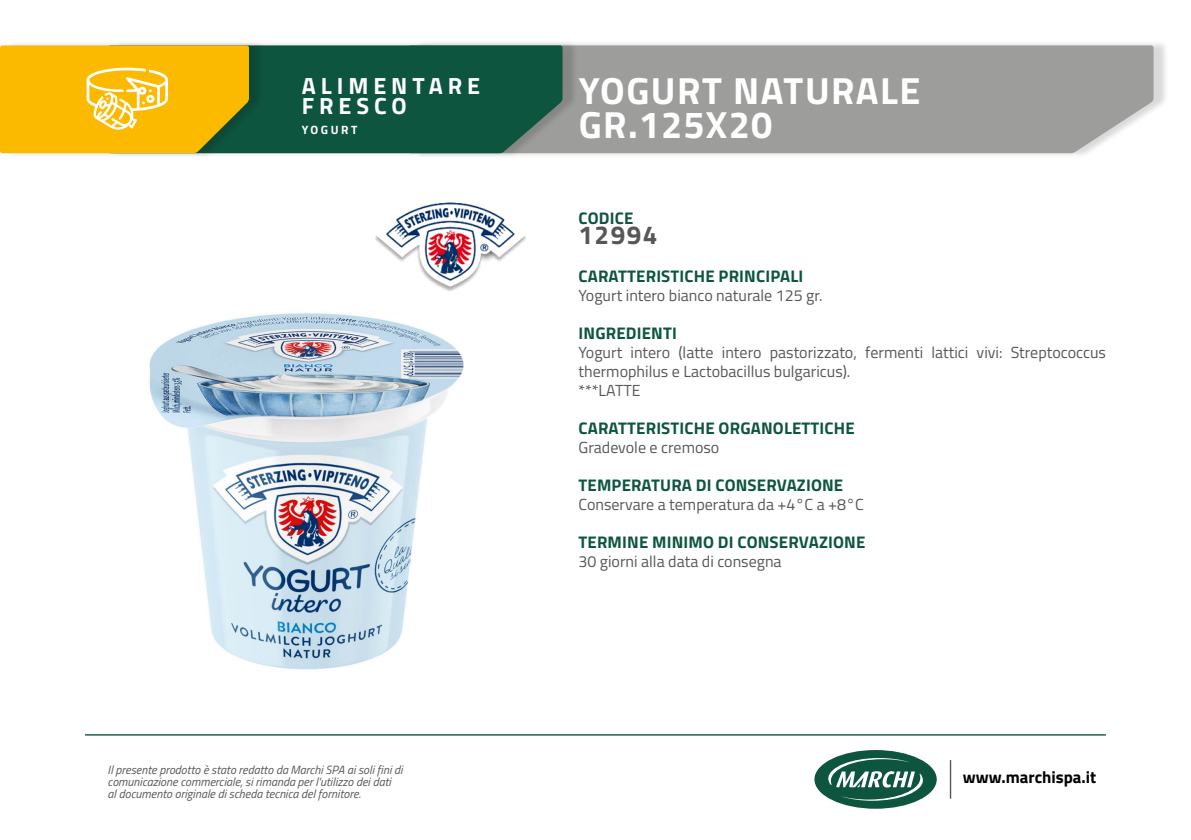
<style>
.page{position:relative;width:1191px;height:840px;background:#fff}
.page>*{position:absolute;margin:0;border:0;box-sizing:border-box;transform-origin:0 0}
.t1{font:700 37.8px/34.2px "Titillium Web";letter-spacing:.04em;color:#fff}
.t2{font:700 26px "Titillium Web";letter-spacing:.06em;color:#575756}
.t3{font:700 23.4px "Titillium Web";letter-spacing:.21em;color:#fff}
.t4{font:700 16.8px "Titillium Web";letter-spacing:.01em;color:#0e5540}
.t5{font:700 16.8px "Titillium Web";color:#000}
.t6{font:16px/19px "Titillium Web";color:#575756}
.t7{font:italic 12px/12px "Titillium Web";color:#575756}
.t8{font:700 12px "Titillium Web";letter-spacing:.21em;color:#fff}
</style>
<div class="page">
<hr style="left:949px;top:759px;width:2px;height:39px;background:#575756">
<div style="left:814px;top:749px;width:122px;height:59px;background:#0e5540;border-radius:50%"></div>
<svg style="left:828px;top:757px;width:95px;height:43px"></svg>
<hr style="left:85px;top:733px;width:1021px;height:2px;background:#0e5540">
<div style="left:413px;top:40px;width:756px;height:119px;background:#000;opacity:.15"></div>
<div style="left:578px;top:45px;width:575px;height:108px;background:#9d9d9c"></div>
<div style="left:113px;top:40px;width:465px;height:119px;background:#000;opacity:.15"></div>
<div style="left:265px;top:45px;width:297px;height:108px;background:#0e5540"></div>
<div style="left:5px;top:40px;width:260px;height:119px;background:#000;opacity:.15"></div>
<svg style="left:0;top:45px;width:249px;height:108px;background:#efb811"></svg>
<img style="left:149px;top:313px;width:315px;height:357px">
<img style="left:375px;top:202px;width:151px;height:89px">
<p class="t3" style="left:302px;top:68px;width:180px">ALIMENTARE</p>
<p class="t3" style="left:302px;top:88px;width:107px">FRESCO</p>
<p class="t8" style="left:302px;top:121px;width:57px">YOGURT</p>
<p class="t7" style="left:108px;top:762px;width:296px">Il presente prodotto è stato redatto da Marchi SPA ai soli fini di comunicazione commerciale, si rimanda per l'utilizzo dei dati<br>al documento originale di scheda tecnica del fornitore.</p>
<p class="t1" style="left:578px;top:71px;width:343px">YOGURT NATURALE<br>GR.125X20</p>
<p class="t4" style="left:578px;top:205px;width:56px">CODICE</p>
<p class="t2" style="left:578px;top:215px;width:81px">12994</p>
<p class="t4" style="left:578px;top:263px;width:226px">CARATTERISTICHE PRINCIPALI</p>
<p class="t6" style="left:578px;top:285px;width:246px">Yogurt intero bianco naturale 125 gr.</p>
<p class="t4" style="left:578px;top:320px;width:100px">INGREDIENTI</p>
<p class="t6" style="left:578px;top:342px;width:529px">Yogurt intero (latte intero pastorizzato, fermenti lattici vivi: Streptococcus thermophilus e Lactobacillus bulgaricus).</p>
<p class="t6" style="left:578px;top:380px;width:64px">***LATTE</p>
<p class="t4" style="left:578px;top:415px;width:278px">CARATTERISTICHE ORGANOLETTICHE</p>
<p class="t6" style="left:578px;top:437px;width:142px">Gradevole e cremoso</p>
<p class="t4" style="left:578px;top:472px;width:266px">TEMPERATURA DI CONSERVAZIONE</p>
<p class="t6" style="left:578px;top:494px;width:287px">Conservare a temperatura da +4°C a +8°C</p>
<p class="t4" style="left:578px;top:529px;width:288px">TERMINE MINIMO DI CONSERVAZIONE</p>
<p class="t6" style="left:578px;top:551px;width:205px">30 giorni alla data di consegna</p>
<p class="t5" style="left:963px;top:764px;width:135px">www.marchispa.it</p>
</div>
